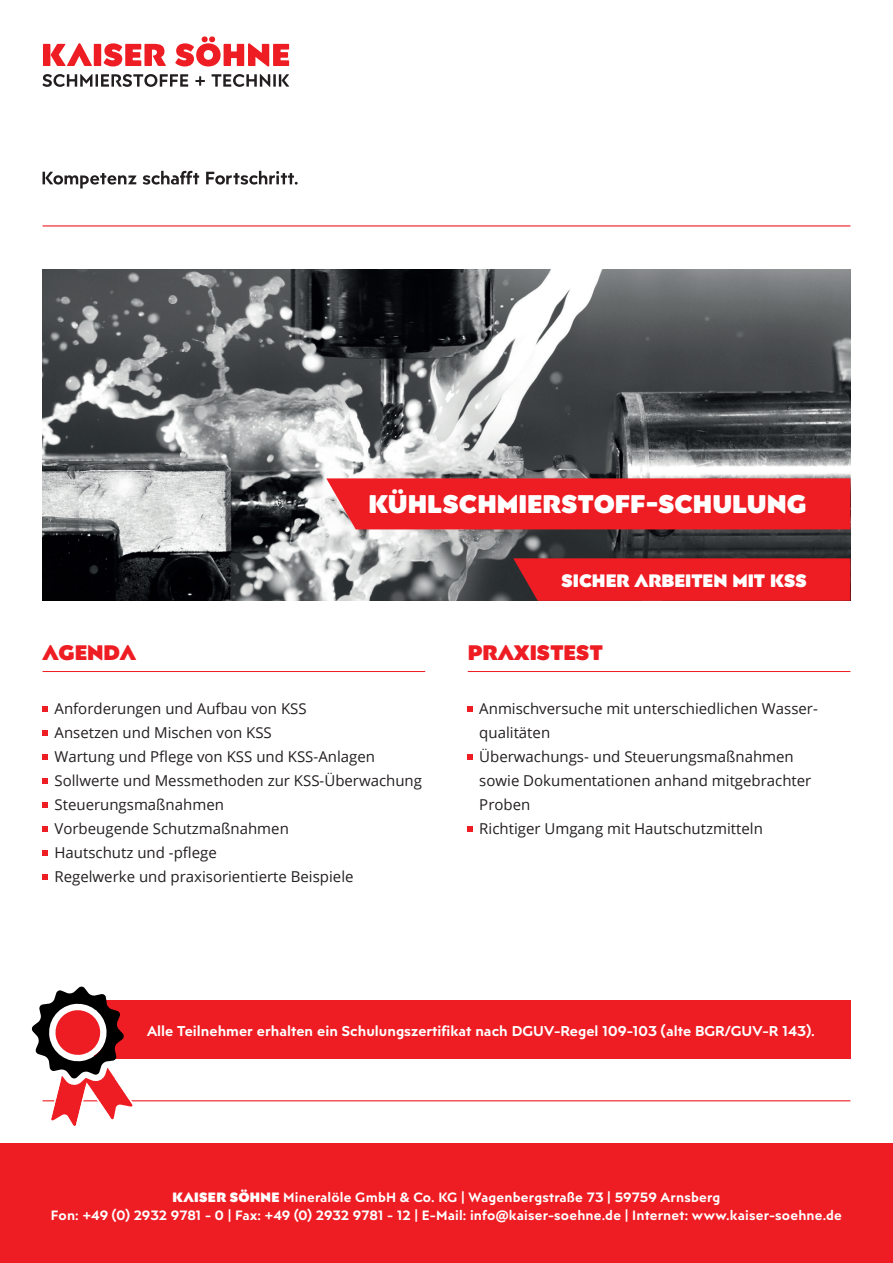
<style>
.page{position:relative;width:893px;height:1263px;background:#fff}
.page>*{position:absolute;margin:0;border:0;box-sizing:border-box;transform-origin:0 0}
.t1{font:900 25.5px "Posterama 2001";color:#fff}
.t2{font:900 21px "Posterama 2001";color:#ee1d23}
.t3{font:900 18px "Posterama 2001";color:#fff}
.t4{font:15px/24px "Open Sans";color:#231f20}
.t5{font:600 14.25px "Posterama Text";color:#fff}
.t6{font:600 13.5px/18px "Posterama Text";letter-spacing:.01em;color:#fff;text-align:center}
.s1{font-family:"Posterama 2001";font-weight:900}
</style>
<div class="page">
<hr style="left:43px;top:1100px;width:807px;height:1px;background:#ee1d23">
<img style="left:43px;top:269px;width:807px;height:332px">
<div style="left:0;top:1143px;width:893px;height:120px;background:#ee1d23"></div>
<svg style="left:43px;top:707px;width:5px;height:5px"></svg>
<svg style="left:43px;top:731px;width:5px;height:5px"></svg>
<svg style="left:43px;top:755px;width:5px;height:5px"></svg>
<svg style="left:43px;top:779px;width:5px;height:5px"></svg>
<svg style="left:43px;top:803px;width:5px;height:5px"></svg>
<svg style="left:43px;top:827px;width:5px;height:5px"></svg>
<svg style="left:43px;top:851px;width:5px;height:5px"></svg>
<svg style="left:43px;top:875px;width:5px;height:5px"></svg>
<svg style="left:467px;top:707px;width:6px;height:5px"></svg>
<svg style="left:467px;top:755px;width:6px;height:5px"></svg>
<svg style="left:467px;top:827px;width:6px;height:5px"></svg>
<hr style="left:43px;top:671px;width:382px;height:1px;background:#ee1d23">
<hr style="left:43px;top:225px;width:807px;height:1px;background:#ee1d23">
<hr style="left:468px;top:671px;width:382px;height:1px;background:#ee1d23">
<svg style="left:43px;top:43px;width:49px;height:23px"></svg>
<div style="left:94px;top:44px;width:7px;height:22px;background:#ee1d23"></div>
<svg style="left:104px;top:43px;width:62px;height:23px"></svg>
<svg style="left:175px;top:36px;width:114px;height:30px"></svg>
<svg style="left:43px;top:74px;width:145px;height:12px"></svg>
<svg style="left:195px;top:76px;width:10px;height:10px"></svg>
<svg style="left:212px;top:74px;width:77px;height:12px"></svg>
<svg style="left:43px;top:172px;width:93px;height:16px"></svg>
<svg style="left:143px;top:171px;width:56px;height:14px"></svg>
<svg style="left:206px;top:171px;width:92px;height:14px"></svg>
<div style="left:326px;top:478px;width:524px;height:51px;background:#ee1d23"></div>
<svg style="left:513px;top:558px;width:337px;height:43px;background:#e41d23"></svg>
<div style="left:94px;top:1000px;width:756px;height:59px;background:#ee1d23"></div>
<svg style="left:31px;top:986px;width:108px;height:140px"></svg>
<h1 class="t1" style="left:368px;top:485px;width:440px">KÜHLSCHMIERSTOFF-SCHULUNG</h1>
<p class="t3" style="left:561px;top:567px;width:247px">SICHER ARBEITEN MIT KSS</p>
<h2 class="t2" style="left:43px;top:637px;width:95px">AGENDA</h2>
<h2 class="t2" style="left:468px;top:637px;width:137px">PRAXISTEST</h2>
<p class="t4" style="left:55px;top:696px;width:369px">Anforderungen und Aufbau von KSS<br>Ansetzen und Mischen von KSS<br>Wartung und Pflege von KSS und KSS-Anlagen Sollwerte und Messmethoden zur KSS-Überwachung Steuerungsmaßnahmen<br>Vorbeugende Schutzmaßnahmen<br>Hautschutz und -pflege<br>Regelwerke und praxisorientierte Beispiele</p>
<p class="t4" style="left:479px;top:696px;width:340px">Anmischversuche mit unterschiedlichen Wasser&shy;qualitäten<br>Überwachungs- und Steuerungsmaßnahmen sowie Dokumentationen anhand mitgebrachter<br>Proben<br>Richtiger Umgang mit Hautschutzmitteln</p>
<p class="t5" style="left:147px;top:1021px;width:669px">Alle Teilnehmer erhalten ein Schulungszertifikat nach DGUV-Regel 109-103 (alte BGR/GUV-R 143).</p>
<p class="t6" style="left:51px;top:1188px;width:793px"><span class="s1">KAISER SÖHNE</span> Mineralöle GmbH &amp; Co. KG | Wagenbergstraße 73 | 59759 Arnsberg<br>Fon: +49 (0) 2932 9781 - 0 | Fax: +49 (0) 2932 9781 - 12 | E-Mail: info@kaiser-soehne.de | Internet: www.kaiser-soehne.de</p>
</div>
